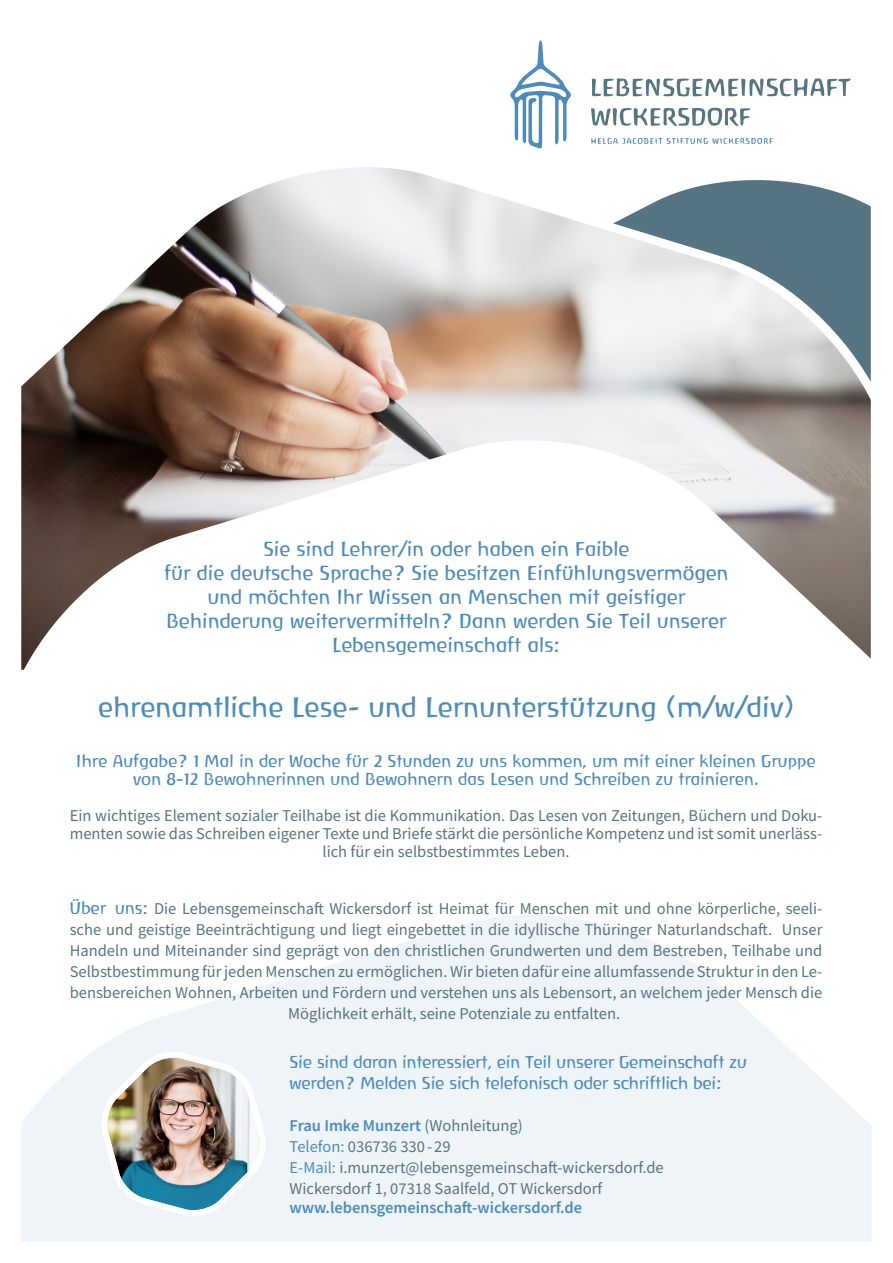
<style>
.page{position:relative;width:893px;height:1263px;background:#fff}
.page>*{position:absolute;margin:0;border:0;box-sizing:border-box;transform-origin:0 0}
.t1{font:27px "Baar Antropos";color:#4d8bb8}
.t2{font:19.5px/24px "Baar Antropos";color:#4d8bb8;text-align:center}
.t3{font:16.5px/21px "Source Sans Pro";color:#577482}
.t4{font:16.5px/21px "Baar Antropos";color:#4d8bb8}
.t5{font:600 16.5px "Source Sans Pro";color:#4d8bb8}
.s1{font-family:"Baar Antropos";color:#4d8bb8}
.s2{font-weight:600;color:#4d8bb8}
.s3{color:#4d8bb8}
</style>
<div class="page">
<svg style="left:21px;top:915px;width:851px;height:327px;fill:#eff4f9"></svg>
<svg style="left:510px;top:40px;width:61px;height:109px"></svg>
<svg style="left:592px;top:78px;width:259px;height:18px"></svg>
<svg style="left:591px;top:108px;width:159px;height:18px"></svg>
<svg style="left:591px;top:138px;width:182px;height:6px"></svg>
<img style="left:21px;top:167px;width:850px;height:503px">
<img style="left:98px;top:1048px;width:171px;height:172px">
<p class="t2" style="left:164px;top:537px;width:566px">Sie sind Lehrer/in oder haben ein Faible<br>für die deutsche Sprache? Sie besitzen Einfühlungsvermögen und möchten Ihr Wissen an Menschen mit geistiger Behinderung weitervermitteln? Dann werden Sie Teil unserer Lebensgemeinschaft als:</p>
<h1 class="t1" style="left:98px;top:690px;width:698px">ehrenamtliche Lese- und Lernunterstützung (m/w/div)</h1>
<p class="t4" style="left:76px;top:751px;width:741px;line-height:18px;text-align:center">Ihre Aufgabe? 1 Mal in der Woche für 2 Stunden zu uns kommen, um mit einer kleinen Gruppe von 8-12 Bewohnerinnen und Bewohnern das Lesen und Schreiben zu trainieren.</p>
<p class="t3" style="left:70px;top:806px;width:754px;line-height:18px;text-align:center">Ein wichtiges Element sozialer Teilhabe ist die Kommunikation. Das Lesen von Zeitungen, Büchern und Doku&shy;menten sowie das Schreiben eigener Texte und Briefe stärkt die persönliche Kompetenz und ist somit unerläss&shy;lich für ein selbstbestimmtes Leben.</p>
<p class="t3" style="left:70px;top:898px;width:754px"><span class="s1">Über uns:</span> Die Lebensgemeinschaft Wickersdorf ist Heimat für Menschen mit und ohne körperliche, seeli-</p>
<p class="t3" style="left:70px;top:919px;width:754px">sche und geistige Beeinträchtigung und liegt eingebettet in die idyllische Thüringer Naturlandschaft. Unser</p>
<p class="t3" style="left:70px;top:940px;width:754px">Handeln und Miteinander sind geprägt von den christlichen Grundwerten und dem Bestreben, Teilhabe und</p>
<p class="t3" style="left:70px;top:961px;width:754px">Selbstbestimmung für jeden Menschen zu ermöglichen. Wir bieten dafür eine allumfassende Struktur in den Le-</p>
<p class="t3" style="left:70px;top:982px;width:754px">bensbereichen Wohnen, Arbeiten und Fördern und verstehen uns als Lebensort, an welchem jeder Mensch die</p>
<p class="t3" style="left:288px;top:1003px;width:334px">Möglichkeit erhält, seine Potenziale zu entfalten.</p>
<p class="t4" style="left:290px;top:1051px;width:459px">Sie sind daran interessiert, ein Teil unserer Gemeinschaft zu werden? Melden Sie sich telefonisch oder schriftlich bei:</p>
<p class="t3" style="left:290px;top:1115px;width:376px"><span class="s2">Frau Imke Munzert</span> (Wohnleitung)<br><span class="s3">Telefon:</span> 036736 330 - 29<br><span class="s3">E-Mail:</span> i.munzert@lebensgemeinschaft-wickersdorf.de Wickersdorf 1, 07318 Saalfeld, OT Wickersdorf</p>
<p class="t5" style="left:290px;top:1197px;width:294px">www.lebensgemeinschaft-wickersdorf.de</p>
</div>
